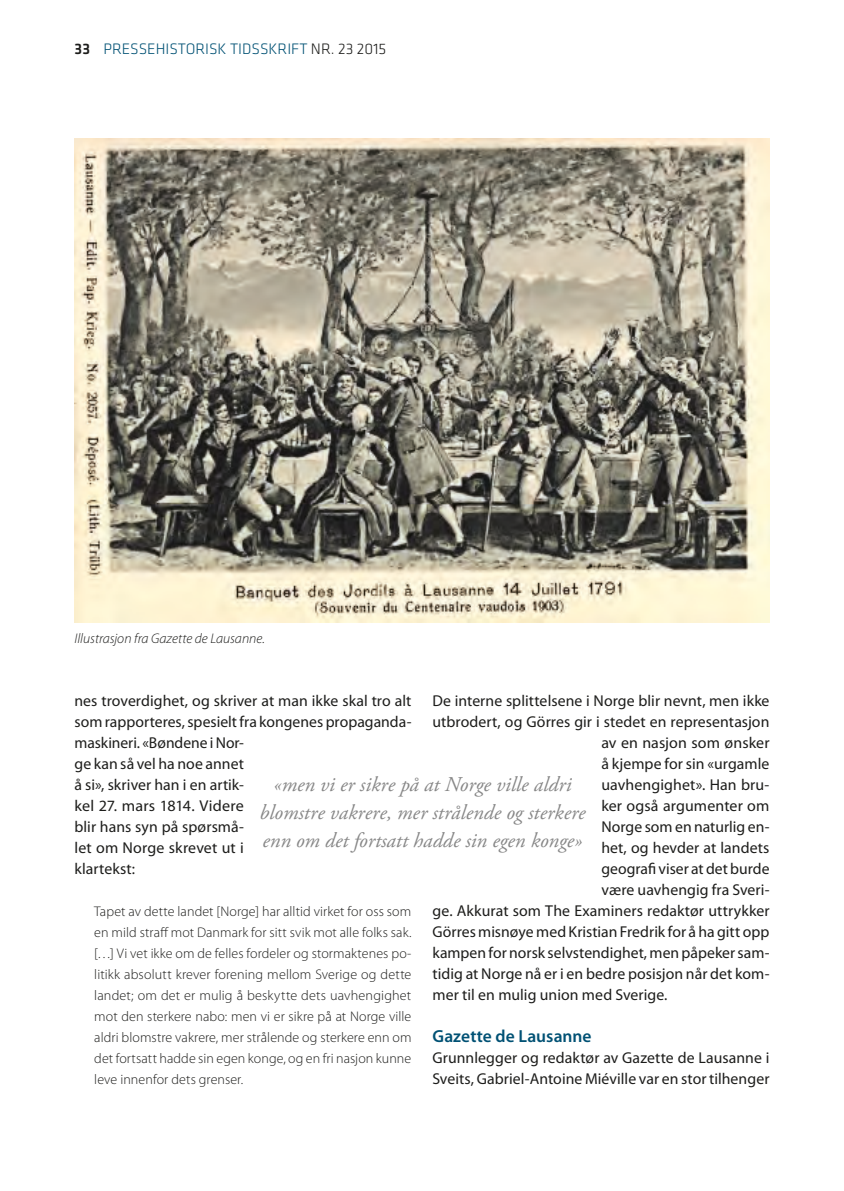
<style>
.page{position:relative;width:844px;height:1191px;background:#fff}
.page>*{position:absolute;margin:0;border:0;box-sizing:border-box;transform-origin:0 0}
.NPF_sitater{font:italic 21px/28px "Adobe Garamond Pro";color:#878787;text-align:center}
.NPF_mellomtittel_niv{font:600 17.5px "Myriad Pro";letter-spacing:.005em;color:#005174}
.NPF_brødtekst{font:15.75px/21px "Myriad Pro";letter-spacing:.005em;color:#1d1d1b}
.t1{font:300 15.75px "Klavika Basic";color:#005174}
.NPF_brødtekst_innryk{font:300 14px/21px "Myriad Pro";letter-spacing:.005em;color:#1d1d1b;text-align:justify}
.NPF_billedtekst{font:italic 300 14px "Myriad Pro";color:#1d1d1b}
.s1{font-weight:500;color:#1d1d1b}
.s2{color:#1d1d1b}
</style>
<div class="page">
<img style="left:74px;top:139px;width:695px;height:483px">
<p class="t1" style="left:74px;top:39px;width:313px"><span class="s1">33</span> PRESSEHISTORISK TIDSSKRIFT <span class="s2">NR. 23 2015</span></p>
<p class="NPF_billedtekst" style="left:74px;top:630px;width:192px">Illustrasjon fra Gazette de Lausanne.</p>
<p class="NPF_brødtekst" style="left:432px;top:690px;width:338px">De interne splittelsene i Norge blir nevnt, men ikke</p>
<p class="NPF_brødtekst" style="left:432px;top:711px;width:338px">utbrodert, og Görres gir i stedet en representasjon</p>
<p class="NPF_brødtekst" style="left:601px;top:732px;width:170px">av en nasjon som ønsker</p>
<p class="NPF_brødtekst" style="left:601px;top:753px;width:169px">å kjempe for sin «urgamle</p>
<p class="NPF_brødtekst" style="left:601px;top:774px;width:170px">uavhengighet». Han bru-</p>
<p class="NPF_brødtekst" style="left:601px;top:795px;width:169px">ker også argumenter om</p>
<p class="NPF_brødtekst" style="left:601px;top:816px;width:169px">Norge som en naturlig en-</p>
<p class="NPF_brødtekst" style="left:601px;top:837px;width:169px">het, og hevder at landets</p>
<p class="NPF_brødtekst" style="left:601px;top:858px;width:169px">geografi viser at det burde</p>
<p class="NPF_brødtekst" style="left:601px;top:879px;width:170px">være uavhengig fra Sveri-</p>
<p class="NPF_brødtekst" style="left:432px;top:900px;width:338px">ge. Akkurat som The Examiners redaktør uttrykker</p>
<p class="NPF_brødtekst" style="left:432px;top:921px;width:338px">Görres misnøye med Kristian Fredrik for å ha gitt opp</p>
<p class="NPF_brødtekst" style="left:432px;top:942px;width:338px">kampen for norsk selvstendighet, men påpeker sam-</p>
<p class="NPF_brødtekst" style="left:432px;top:963px;width:338px">tidig at Norge nå er i en bedre posisjon når det kom-</p>
<p class="NPF_brødtekst" style="left:432px;top:984px;width:236px">mer til en mulig union med Sverige.</p>
<p class="NPF_mellomtittel_niv" style="left:432px;top:1026px;width:161px">Gazette de Lausanne</p>
<p class="NPF_brødtekst" style="left:432px;top:1047px;width:338px">Grunnlegger og redaktør av Gazette de Lausanne i<br>Sveits, Gabriel-Antoine Miéville var en stor tilhenger</p>
<p class="NPF_brødtekst" style="left:74px;top:690px;width:338px">nes troverdighet, og skriver at man ikke skal tro alt som rapporteres, spesielt fra kongenes propaganda&shy;maskineri. «Bøndene i Nor-<br>ge kan så vel ha noe annet<br>å si», skriver han i en artik-<br>kel 27. mars 1814. Videre<br>blir hans syn på spørsmå-<br>let om Norge skrevet ut i<br>klartekst:</p>
<p class="NPF_brødtekst_innryk" style="left:94px;top:901px;width:318px">Tapet av dette landet [Norge] har alltid virket for oss som en mild straff mot Danmark for sitt svik mot alle folks sak. […] Vi vet ikke om de felles fordeler og stormaktenes po&shy;litikk absolutt krever forening mellom Sverige og dette landet; om det er mulig å beskytte dets uavhengighet mot den sterkere nabo: men vi er sikre på at Norge ville aldri blomstre vakrere, mer strålende og sterkere enn om det fortsatt hadde sin egen konge, og en fri nasjon kunne leve innenfor dets grenser.</p>
<p class="NPF_sitater" style="left:259px;top:770px;width:327px">«men vi er sikre på at Norge ville aldri blomstre vakrere, mer strålende og sterkere enn om det fortsatt hadde sin egen konge»</p>
</div>
